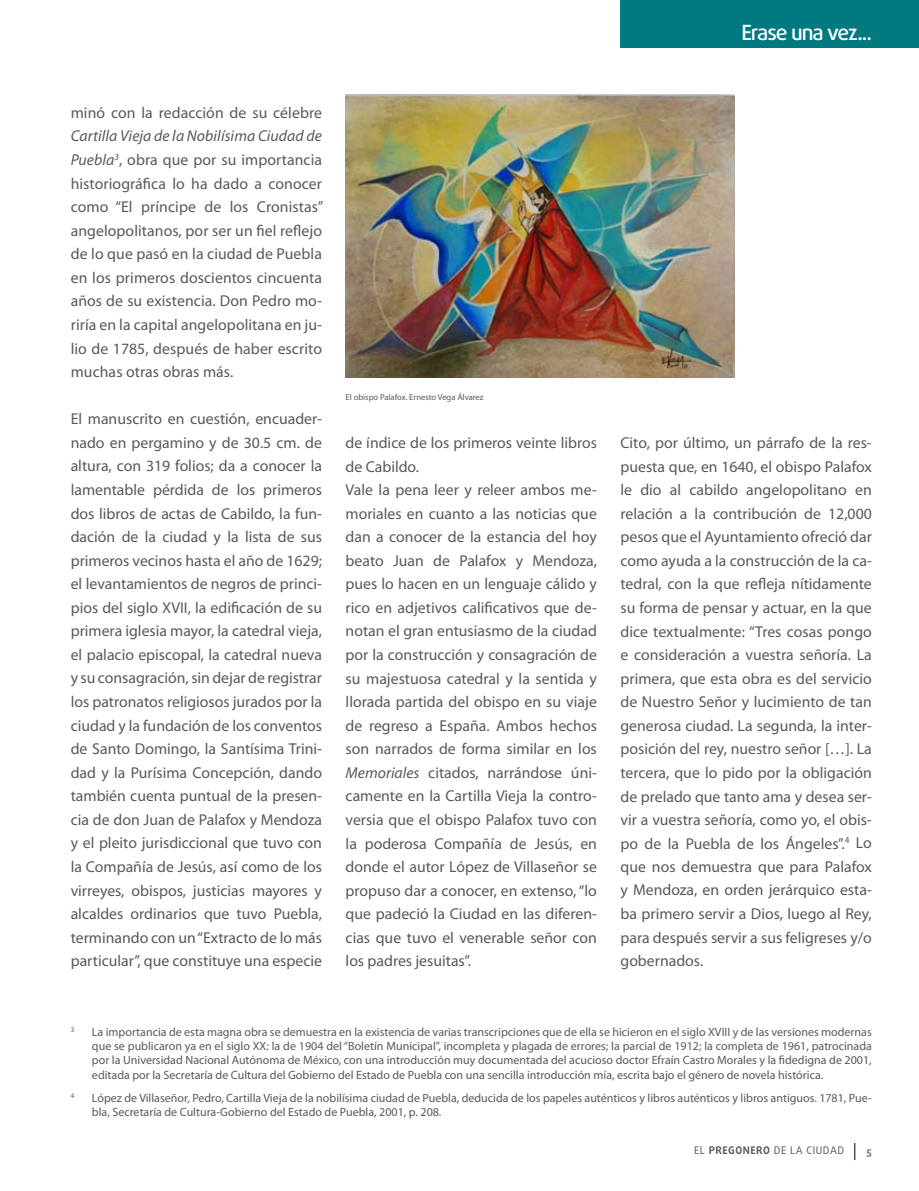
<style>
.page{position:relative;width:919px;height:1191px;background:#fff}
.page>*{position:absolute;margin:0;border:0;box-sizing:border-box;transform-origin:0 0}
.t1{font:500 21px "Daxline Pro";letter-spacing:-.05em;color:#fff}
.t2{font:15.75px/23.5px "Myriad Pro";color:#58595b;text-align:justify}
.t3{font:12px/14.4px "Myriad Pro";color:#58595b;text-align:justify}
.t4{font:10.5px "Daxline Pro";letter-spacing:.05em;color:#58595b}
.t5{font:700 10.5px "Daxline Pro";color:#6d6f71}
.t6{font:8.55px "Myriad Pro";color:#58595b}
.t7{font:6.9px "Myriad Pro";color:#58595b}
.s1{font-style:italic}
.s2{font-weight:700}
</style>
<div class="page">
<svg style="left:854px;top:1143px;width:1px;height:17px"></svg>
<div style="left:620px;top:0;width:298px;height:47px;background:#007981"></div>
<img style="left:345px;top:94px;width:389px;height:283px">
<h1 class="t1" style="left:741px;top:18px;width:132px">Erase una vez...</h1>
<p class="t2" style="left:71px;top:100px;width:253px">minó con la redacción de su célebre</p>
<p class="t2" style="left:71px;top:124px;width:254px"><span class="s1">Cartilla Vieja de la Nobilísima Ciudad de Puebla</span><sup>3</sup>, obra que por su importancia historiográfica lo ha dado a conocer como “El príncipe de los Cronistas” angelopolitanos, por ser un fiel reflejo de lo que pasó en la ciudad de Puebla en los primeros doscientos cincuenta años de su existencia. Don Pedro mo&shy;riría en la capital angelopolitana en ju&shy;lio de 1785, después de haber escrito muchas otras obras más.</p>
<p class="t2" style="left:71px;top:407px;width:253px">El manuscrito en cuestión, encuader&shy;nado en pergamino y de 30.5 cm. de altura, con 319 folios; da a conocer la lamentable pérdida de los primeros dos libros de actas de Cabildo, la fun&shy;dación de la ciudad y la lista de sus primeros vecinos hasta el año de 1629; el levantamientos de negros de princi&shy;pios del siglo XVII, la edificación de su primera iglesia mayor, la catedral vieja, el palacio episcopal, la catedral nueva y su consagración, sin dejar de registrar los patronatos religiosos jurados por la ciudad y la fundación de los conventos de Santo Domingo, la Santísima Trini&shy;dad y la Purísima Concepción, dando también cuenta puntual de la presen&shy;cia de don Juan de Palafox y Mendoza y el pleito jurisdiccional que tuvo con la Compañía de Jesús, así como de los virreyes, obispos, justicias mayores y alcaldes ordinarios que tuvo Puebla, terminando con un “Extracto de lo más particular”, que constituye una especie</p>
<p class="t6" style="left:345px;top:391px;width:139px">El obispo Palafox. Ernesto Vega Álvarez</p>
<p class="t2" style="left:345px;top:430px;width:253px;text-align:left">de índice de los primeros veinte libros de Cabildo.<br>Vale la pena leer y releer ambos me&shy;moriales en cuanto a las noticias que dan a conocer de la estancia del hoy beato Juan de Palafox y Mendoza, pues lo hacen en un lenguaje cálido y rico en adjetivos calificativos que de&shy;notan el gran entusiasmo de la ciudad por la construcción y consagración de su majestuosa catedral y la sentida y llorada partida del obispo en su viaje de regreso a España. Ambos hechos son narrados de forma similar en los <span class="s1">Memoriales</span> citados, narrándose úni&shy;camente en la Cartilla Vieja la contro&shy;versia que el obispo Palafox tuvo con la poderosa Compañía de Jesús, en donde el autor López de Villaseñor se propuso dar a conocer, en extenso, “lo que padeció la Ciudad en las diferen&shy;cias que tuvo el venerable señor con los padres jesuitas”.</p>
<p class="t2" style="left:620px;top:431px;width:253px">Cito, por último, un párrafo de la res&shy;puesta que, en 1640, el obispo Palafox le dio al cabildo angelopolitano en relación a la contribución de 12,000 pesos que el Ayuntamiento ofreció dar como ayuda a la construcción de la ca&shy;tedral, con la que refleja nítidamente su forma de pensar y actuar, en la que dice textualmente: “Tres cosas pongo e consideración a vuestra señoría. La primera, que esta obra es del servicio de Nuestro Señor y lucimiento de tan generosa ciudad. La segunda, la inter&shy;posición del rey, nuestro señor […]. La tercera, que lo pido por la obligación de prelado que tanto ama y desea ser&shy;vir a vuestra señoría, como yo, el obis&shy;po de la Puebla de los Ángeles”.<sup>4</sup> Lo que nos demuestra que para Palafox y Mendoza, en orden jerárquico esta&shy;ba primero servir a Dios, luego al Rey, para después servir a sus feligreses y/o gobernados.</p>
<p class="t7" style="left:71px;top:1025px;width:5px">3</p>
<p class="t3" style="left:92px;top:1024px;width:781px">La importancia de esta magna obra se demuestra en la existencia de varias transcripciones que de ella se hicieron en el siglo XVIII y de las versiones modernas que se publicaron ya en el siglo XX: la de 1904 del “Boletín Municipal”, incompleta y plagada de errores; la parcial de 1912; la completa de 1961, patrocinada por la Universidad Nacional Autónoma de México, con una introducción muy documentada del acucioso doctor Efraín Castro Morales y la fidedigna de 2001, editada por la Secretaría de Cultura del Gobierno del Estado de Puebla con una sencilla introducción mía, escrita bajo el género de novela histórica.</p>
<p class="t7" style="left:71px;top:1091px;width:5px">4</p>
<p class="t3" style="left:92px;top:1090px;width:781px">López de Villaseñor, Pedro, Cartilla Vieja de la nobilísima ciudad de Puebla, deducida de los papeles auténticos y libros auténticos y libros antiguos. 1781, Pue&shy;bla, Secretaría de Cultura-Gobierno del Estado de Puebla, 2001, p. 208.</p>
<p class="t4" style="left:694px;top:1143px;width:151px">EL <span class="s2">PREGONERO</span> DE LA CIUDAD</p>
<p class="t5" style="left:866px;top:1144px;width:7px">5</p>
</div>
